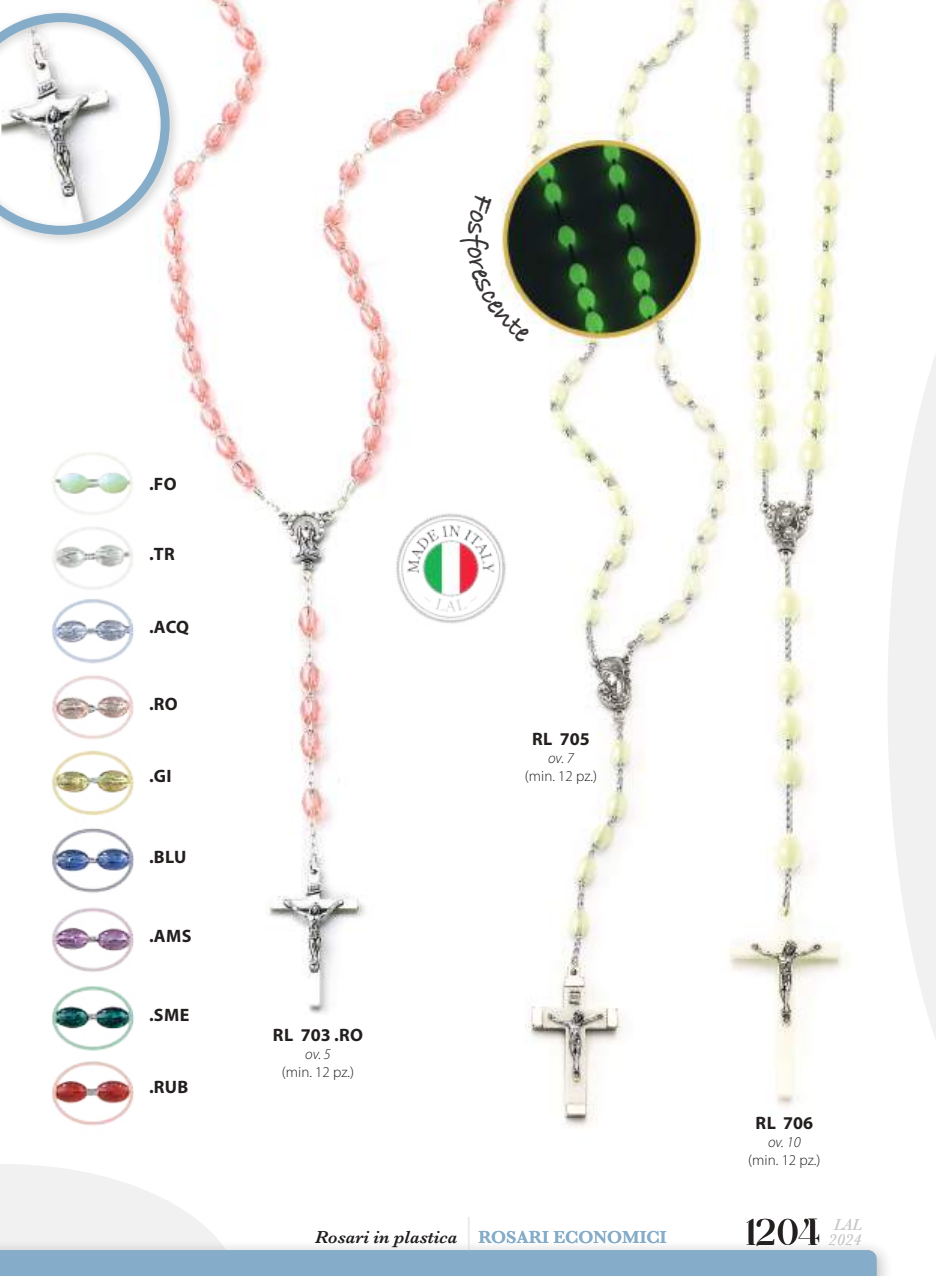
<style>
.page{position:relative;width:936px;height:1276px;background:#fff}
.page>*{position:absolute;margin:0;border:0;box-sizing:border-box;transform-origin:0 0}
.t1{font:37.5px "Mangsi";color:#241f1f}
.t2{font:700 29.7px "Bradley Hand ITCTT";color:#393535}
.t3{font:700 18px "Myriad Pro";letter-spacing:.02em;color:#241f1f}
.t4{font:italic 600 18px "Baskerville";color:#211d1e}
.t5{font:600 18px "Baskerville";color:#85adc9}
.t6{font:italic 16.5px/15px "Baskerville";color:#cbcacb;text-align:center}
.t7{font:300 15px/18px "Myriad Pro";color:#241f1f;text-align:center}
.s1{font-style:italic}
</style>
<div class="page">
<img style="left:563px;top:0;width:287px;height:1128px">
<svg style="left:888px;top:357px;width:47px;height:679px;fill:#f2f1f1"></svg>
<img style="left:51px;top:0;width:512px;height:1126px">
<div style="left:0;top:7px;width:182px;height:240px;background:#241f1f;opacity:.2"></div>
<svg style="left:0;top:13px;width:170px;height:222px"></svg>
<img style="left:389px;top:507px;width:121px;height:121px">
<svg style="left:0;top:1164px;width:876px;height:112px"></svg>
<svg style="left:467px;top:193px;width:25px;height:42px"></svg>
<svg style="left:467px;top:246px;width:63px;height:98px"></svg>
<p class="t2" style="left:499px;top:234px;width:17px;rotate:90deg">f</p>
<p class="t3" style="left:149px;top:472px;width:29px">.FO</p>
<p class="t3" style="left:149px;top:542px;width:27px">.TR</p>
<p class="t3" style="left:149px;top:615px;width:42px">.ACQ</p>
<p class="t3" style="left:149px;top:692px;width:30px">.RO</p>
<p class="t3" style="left:149px;top:764px;width:24px">.GI</p>
<p class="t3" style="left:149px;top:844px;width:39px">.BLU</p>
<p class="t3" style="left:149px;top:924px;width:44px">.AMS</p>
<p class="t3" style="left:149px;top:1003px;width:42px">.SME</p>
<p class="t3" style="left:149px;top:1075px;width:41px">.RUB</p>
<p class="t3" style="left:532px;top:727px;width:59px">RL 705</p>
<p class="t7" style="left:525px;top:749px;width:74px"><span class="s1">ov. 7<br></span>(min. 12 pz.)</p>
<p class="t3" style="left:273px;top:1023px;width:92px">RL 703 .RO</p>
<p class="t7" style="left:282px;top:1045px;width:74px"><span class="s1">ov. 5<br></span>(min. 12 pz.)</p>
<p class="t4" style="left:315px;top:1224px;width:144px">Rosari in plastica</p>
<p class="t3" style="left:755px;top:1110px;width:59px">RL 706</p>
<p class="t7" style="left:748px;top:1132px;width:74px"><span class="s1">ov. 10<br></span>(min. 12 pz.)</p>
<p class="t5" style="left:478px;top:1224px;width:189px">ROSARI ECONOMICI</p>
<p class="t1" style="left:746px;top:1218px;width:74px">1204</p>
<p class="t6" style="left:828px;top:1217px;width:35px">LAL<br>2024</p>
</div>
